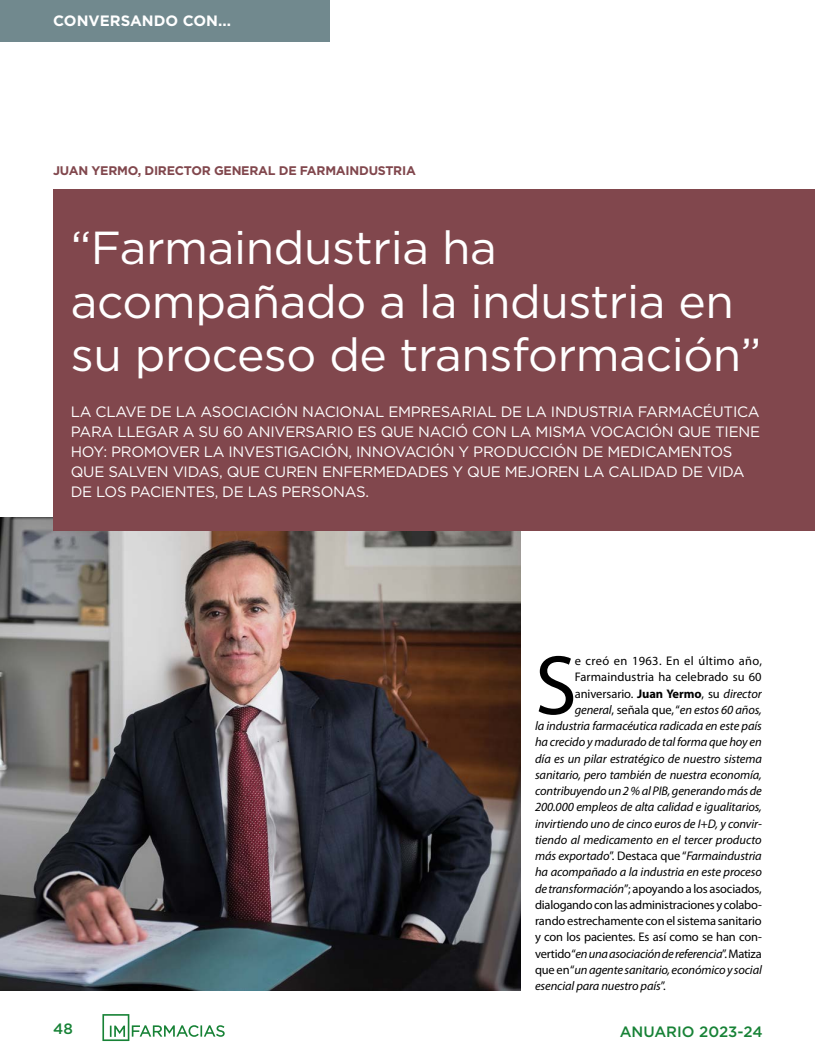
<style>
.page{position:relative;width:815px;height:1063px;background:#fff}
.page>*{position:absolute;margin:0;border:0;box-sizing:border-box;transform-origin:0 0}
.t1{font:84.88px "Myriad Pro";color:#000}
.t2{font:46.25px/53.8px "Gotham";letter-spacing:-.01em;color:#fff}
.t3{font:15px/20px "Gotham";letter-spacing:-.02em;color:#fff}
.t4{font:700 15px "Gotham";color:#fff}
.t5{font:500 15px "Gotham";color:#178236}
.t6{font:italic 12.5px "Myriad Pro";letter-spacing:-.01em;color:#000}
.t7{font:12.5px "Myriad Pro";letter-spacing:-.01em;color:#000}
.t8{font:700 12.5px "Gotham";letter-spacing:-.02em;color:#81474d}
.t9{font:12.5px "Myriad Pro";letter-spacing:.01em;color:#000}
.t10{font:12.5px "Myriad Pro";letter-spacing:.025em;color:#000}
.s1{font-weight:700}
.s2{font-style:italic}
.s3{font-style:normal}
</style>
<div class="page">
<div style="left:0;top:0;width:330px;height:41px;background:#71898e"></div>
<svg style="left:102px;top:1014px;width:123px;height:27px"></svg>
<img style="left:0;top:517px;width:521px;height:473px">
<div style="left:53px;top:189px;width:762px;height:342px;background:#81474d"></div>
<p class="t4" style="left:53px;top:12px;width:179px">CONVERSANDO CON...</p>
<p class="t8" style="left:53px;top:163px;width:364px">JUAN YERMO, DIRECTOR GENERAL DE FARMAINDUSTRIA</p>
<h2 class="t2" style="left:71px;top:220px;width:692px">“Farmaindustria ha acompañado a la industria en su proceso de transformación”</h2>
<p class="t3" style="left:71px;top:401px;width:691px">LA CLAVE DE LA ASOCIACIÓN NACIONAL EMPRESARIAL DE LA INDUSTRIA FARMACÉUTICA PARA LLEGAR A SU 60 ANIVERSARIO ES QUE NACIÓ CON LA MISMA VOCACIÓN QUE TIENE HOY: PROMOVER LA INVESTIGACIÓN, INNOVACIÓN Y PRODUCCIÓN DE MEDICAMENTOS QUE SALVEN VIDAS, QUE CUREN ENFERMEDADES Y QUE MEJOREN LA CALIDAD DE VIDA DE LOS PACIENTES, DE LAS PERSONAS.</p>
<h1 class="t1" style="left:535px;top:633px;width:43px">S</h1>
<p class="t10" style="left:575px;top:653px;width:189px">e creó en 1963. En el último año,</p>
<p class="t9" style="left:575px;top:670px;width:188px">Farmaindustria ha celebrado su 60</p>
<p class="t7" style="left:575px;top:686px;width:189px">aniversario. <span class="s1">Juan Yermo</span>, su <span class="s2">director</span></p>
<p class="t6" style="left:575px;top:702px;width:189px">general<span class="s3">, señala que, “</span>en estos 60 años,</p>
<p class="t6" style="left:535px;top:718px;width:228px">la industria farmacéutica radicada en este país</p>
<p class="t6" style="left:535px;top:735px;width:228px">ha crecido y madurado de tal forma que hoy en</p>
<p class="t6" style="left:535px;top:751px;width:228px">día es un pilar estratégico de nuestro sistema</p>
<p class="t6" style="left:535px;top:767px;width:228px">sanitario, pero también de nuestra economía,</p>
<p class="t6" style="left:535px;top:783px;width:228px">contribuyendo un 2 % al PIB, generando más de</p>
<p class="t6" style="left:535px;top:800px;width:228px">200.000 empleos de alta calidad e igualitarios,</p>
<p class="t6" style="left:535px;top:816px;width:228px">invirtiendo uno de cinco euros de I+D, y convir-</p>
<p class="t6" style="left:535px;top:832px;width:228px">tiendo al medicamento en el tercer producto</p>
<p class="t6" style="left:535px;top:848px;width:228px">más exportado<span class="s3">”. Destaca que “</span>Farmaindustria</p>
<p class="t6" style="left:535px;top:865px;width:228px">ha acompañado a la industria en este proceso</p>
<p class="t7" style="left:535px;top:881px;width:228px"><span class="s2">de transformación</span>”; apoyando a los asociados,</p>
<p class="t7" style="left:535px;top:897px;width:228px">dialogando con las administraciones y colabo-</p>
<p class="t7" style="left:535px;top:913px;width:228px">rando estrechamente con el sistema sanitario</p>
<p class="t7" style="left:535px;top:930px;width:228px">y con los pacientes. Es así como se han con-</p>
<p class="t6" style="left:535px;top:946px;width:228px"><span class="s3">vertido “</span>en una asociación de referencia<span class="s3">”. Matiza</span></p>
<p class="t6" style="left:535px;top:962px;width:228px"><span class="s3">que en “</span>un agente sanitario, económico y social</p>
<p class="t6" style="left:535px;top:978px;width:132px">esencial para nuestro país<span class="s3">”.</span></p>
<p class="t5" style="left:53px;top:1018px;width:21px">48</p>
<p class="t5" style="left:620px;top:1022px;width:144px">ANUARIO 2023-24</p>
</div>
